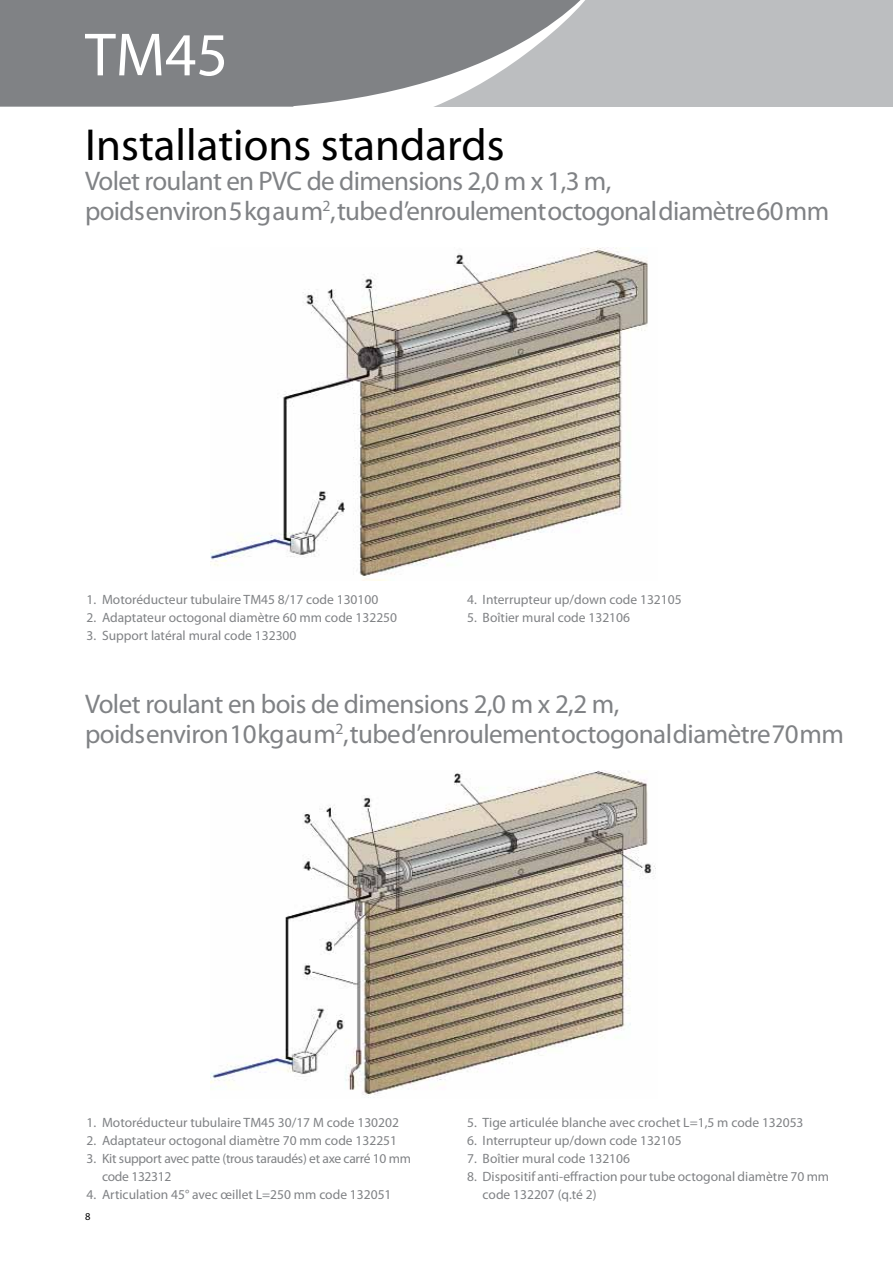
<style>
.page{position:relative;width:893px;height:1263px;background:#fff}
.page>*{position:absolute;margin:0;border:0;box-sizing:border-box;transform-origin:0 0}
.t1{font:61.5px "Myriad Pro";color:#fff}
.t2{font:45px "Myriad Pro";color:#000}
.t3{font:27px/30px "Myriad Pro";letter-spacing:-.025em;color:#808285}
.t4{font:13.5px/18px "Myriad Pro";color:#808285}
.t5{font:13.5px/18px "Myriad Pro";letter-spacing:-.02em;color:#808285}
.t6{font:10.5px "Myriad Pro";color:#000}
</style>
<div class="page">
<div style="left:0;top:0;width:893px;height:106px;background:#bcbec0"></div>
<div style="left:0;top:0;width:293px;height:106px;background:#808285"></div>
<svg style="left:293px;top:0;width:310px;height:107px"></svg>
<img style="left:210px;top:248px;width:438px;height:333px">
<img style="left:210px;top:771px;width:446px;height:327px">
<h1 class="t1" style="left:85px;top:17px;width:145px">TM45</h1>
<h2 class="t2" style="left:85px;top:117px;width:421px">Installations standards</h2>
<h3 class="t3" style="left:85px;top:166px;width:746px">Volet roulant en PVC de dimensions 2,0 m x 1,3 m,<br>poids environ 5 kg au m<sup>2</sup>, tube d’enroulement octogonal diamètre 60 mm</h3>
<p class="t4" style="left:87px;top:590px;width:293px">1. Motoréducteur tubulaire TM45 8/17 code 130100</p>
<p class="t4" style="left:87px;top:608px;width:312px">2. Adaptateur octogonal diamètre 60 mm code 132250</p>
<p class="t4" style="left:87px;top:626px;width:211px">3. Support latéral mural code 132300</p>
<p class="t4" style="left:467px;top:590px;width:216px">4. Interrupteur up/down code 132105</p>
<p class="t4" style="left:467px;top:608px;width:164px">5. Boîtier mural code 132106</p>
<h3 class="t3" style="left:85px;top:689px;width:760px">Volet roulant en bois de dimensions 2,0 m x 2,2 m,<br>poids environ 10 kg au m<sup>2</sup>, tube d’enroulement octogonal diamètre 70 mm</h3>
<p class="t4" style="left:87px;top:1113px;width:314px">1. Motoréducteur tubulaire TM45 30/17 M code 130202</p>
<p class="t4" style="left:87px;top:1131px;width:312px">2. Adaptateur octogonal diamètre 70 mm code 132251</p>
<p class="t5" style="left:102px;top:1149px;width:310px;text-indent:-16px">3. Kit support avec patte (trous taraudés) et axe carré 10 mm code 132312</p>
<p class="t4" style="left:87px;top:1185px;width:306px">4. Articulation 45° avec œillet L=250 mm code 132051</p>
<p class="t6" style="left:85px;top:1209px;width:7px">8</p>
<p class="t4" style="left:467px;top:1113px;width:338px">5. Tige articulée blanche avec crochet L=1,5 m code 132053</p>
<p class="t4" style="left:467px;top:1131px;width:216px">6. Interrupteur up/down code 132105</p>
<p class="t4" style="left:467px;top:1149px;width:164px">7. Boîtier mural code 132106</p>
<p class="t4" style="left:483px;top:1167px;width:348px;text-indent:-16px">8. Dispositif anti-effraction pour tube octogonal diamètre 70 mm code 132207 (q.té 2)</p>
</div>
